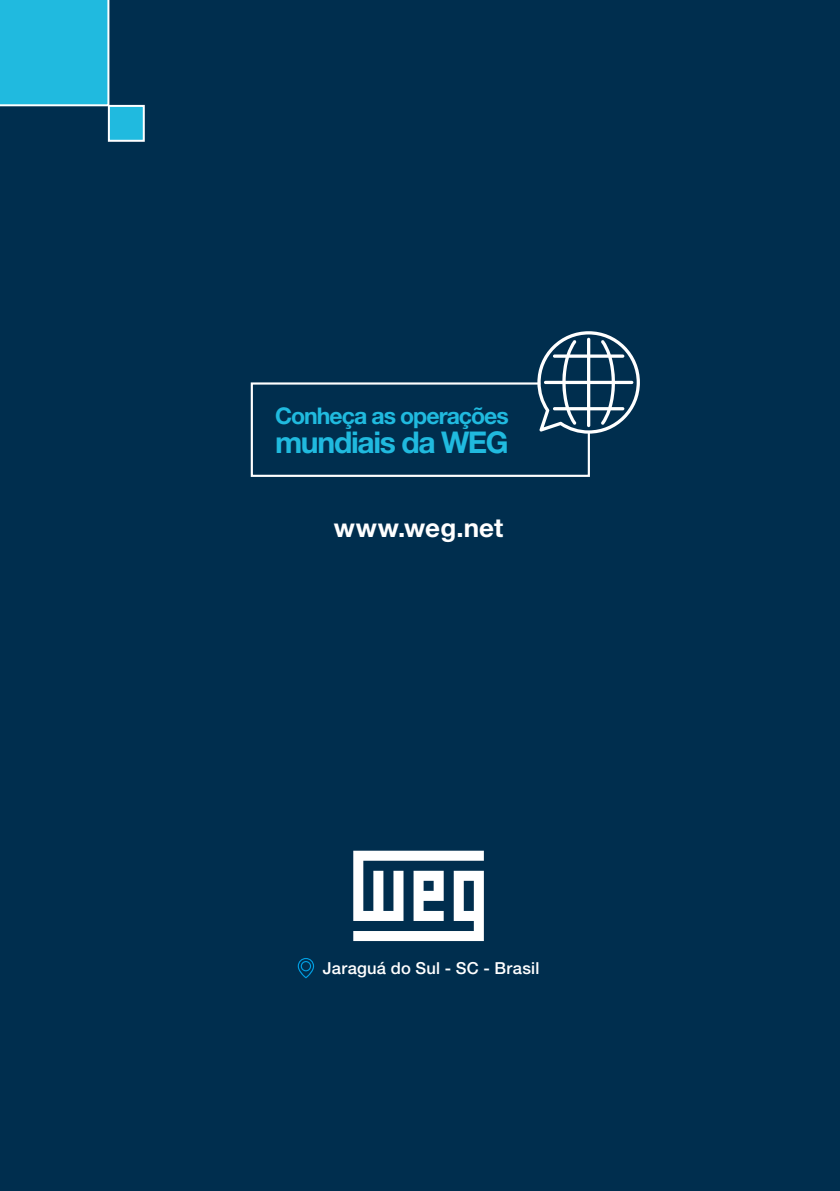
<style>
.page{position:relative;width:840px;height:1191px;background:#fff}
.page>*{position:absolute;margin:0;border:0;box-sizing:border-box;transform-origin:0 0}
.t1{font:700 30px "Helvetica Neue LT Pro";letter-spacing:-.045em;color:#20badf}
.t2{font:700 26px "Helvetica Neue LT Pro";letter-spacing:.005em;color:#fff}
.t3{font:700 23px "Helvetica Neue LT Pro";letter-spacing:-.04em;color:#20badf}
.t4{font:500 16.6px "Helvetica Neue LT Pro";letter-spacing:.015em;color:#fff}
</style>
<div class="page">
<div style="left:0;top:0;width:839px;height:1191px;background:#002e4e"></div>
<svg style="left:297px;top:958px;width:17px;height:20px"></svg>
<svg style="left:353px;top:850px;width:130px;height:91px"></svg>
<svg style="left:250px;top:331px;width:389px;height:146px"></svg>
<div style="left:108px;top:105px;width:37px;height:37px;background:#20badf;border:2px solid #fff"></div>
<div style="left:0;top:0;width:109px;height:106px;background:#20badf"></div>
<h3 class="t3" style="left:275px;top:401px;width:235px">Conheça as operações</h3>
<h1 class="t1" style="left:275px;top:423px;width:235px">mundiais da WEG</h1>
<h2 class="t2" style="left:333px;top:511px;width:171px">www.weg.net</h2>
<p class="t4" style="left:322px;top:958px;width:218px">Jaraguá do Sul - SC - Brasil</p>
</div>
